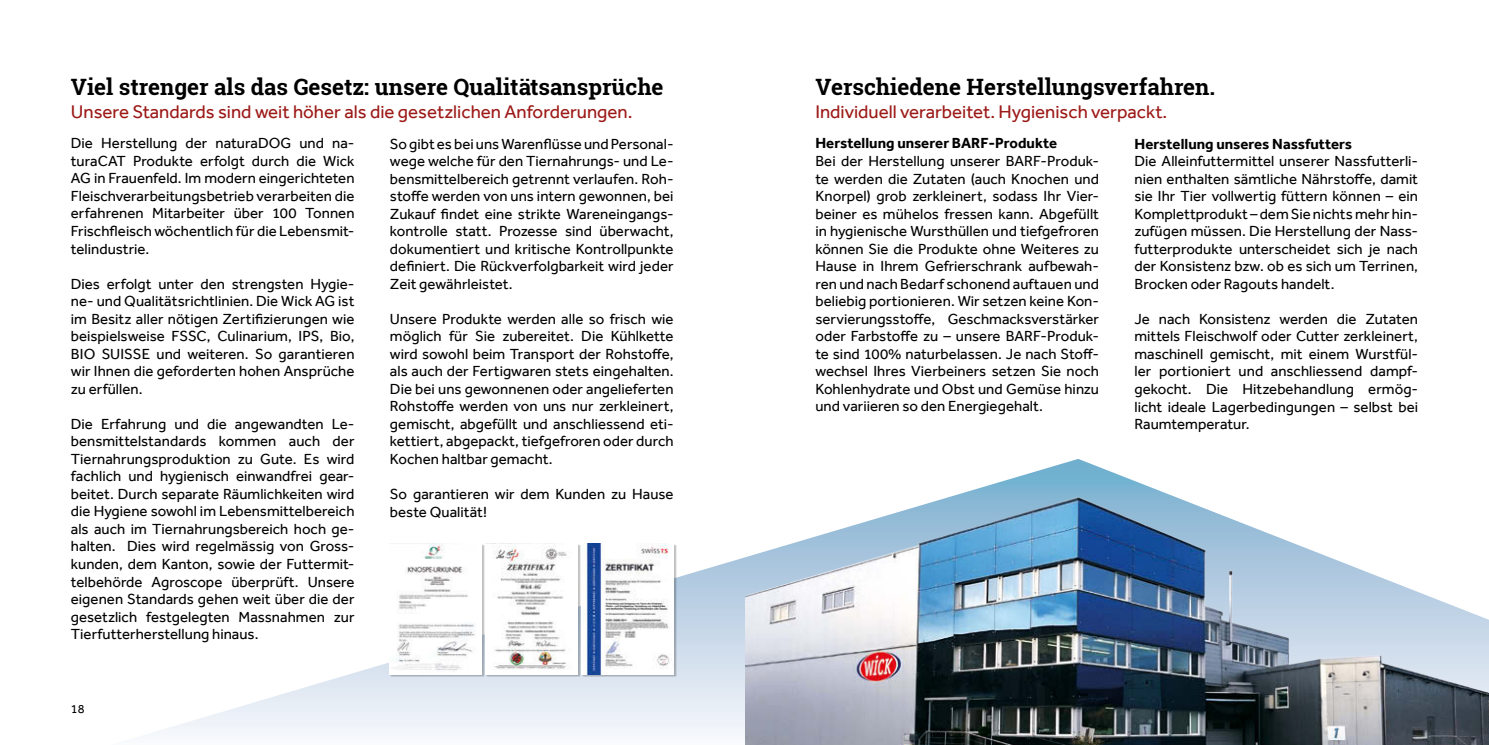
<style>
.page{position:relative;width:1489px;height:745px;background:#fff}
.page>*{position:absolute;margin:0;border:0;box-sizing:border-box;transform-origin:0 0}
.t1{font:700 22.5px "Roboto Slab";color:#000}
.t2{font:18.75px "Effra";color:#9c1917}
.t3{font:15px/17.5px "Effra";letter-spacing:.005em;color:#000;text-align:justify}
.t4{font:700 15px "Effra";letter-spacing:.005em;color:#000}
.t5{font:12.5px "Effra";color:#000}
</style>
<div class="page">
<svg style="left:147px;top:459px;width:977px;height:276px"></svg>
<img style="left:745px;top:477px;width:743px;height:267px">
<div style="left:390px;top:544px;width:94px;height:132px;background:#000;opacity:.25"></div>
<img style="left:390px;top:543px;width:92px;height:130px">
<div style="left:582px;top:544px;width:94px;height:132px;background:#000;opacity:.25"></div>
<img style="left:581px;top:543px;width:92px;height:130px">
<div style="left:486px;top:544px;width:94px;height:132px;background:#000;opacity:.25"></div>
<img style="left:486px;top:543px;width:91px;height:130px">
<h1 class="t1" style="left:71px;top:71px;width:594px">Viel strenger als das Gesetz: unsere Qualitätsansprüche</h1>
<p class="t2" style="left:71px;top:101px;width:563px">Unsere Standards sind weit höher als die gesetzlichen Anforderungen.</p>
<p class="t3" style="left:71px;top:134px;width:285px">Die Herstellung der naturaDOG und na&shy;turaCAT Produkte erfolgt durch die Wick AG in Frauenfeld. Im modern eingerichteten Fleischverarbeitungsbetrieb verarbeiten die erfahrenen Mitarbeiter über 100 Tonnen Frischfleisch wöchentlich für die Lebensmit&shy;telindustrie.</p>
<p class="t3" style="left:71px;top:274px;width:285px">Dies erfolgt unter den strengsten Hygie&shy;ne- und Qualitätsrichtlinien. Die Wick AG ist im Besitz aller nötigen Zertifizierungen wie beispielsweise FSSC, Culinarium, IPS, Bio, BIO SUISSE und weiteren. So garantieren wir Ihnen die geforderten hohen Ansprüche zu erfüllen.</p>
<p class="t3" style="left:71px;top:414px;width:285px">Die Erfahrung und die angewandten Le&shy;bensmittelstandards kommen auch der Tiernahrungsproduktion zu Gute. Es wird fachlich und hygienisch einwandfrei gear&shy;beitet. Durch separate Räumlichkeiten wird die Hygiene sowohl im Lebensmittelbereich als auch im Tiernahrungsbereich hoch ge&shy;halten. Dies wird regelmässig von Gross&shy;kunden, dem Kanton, sowie der Futtermit&shy;telbehörde Agroscope überprüft. Unsere eigenen Standards gehen weit über die der gesetzlich festgelegten Massnahmen zur Tierfutterherstellung hinaus.</p>
<p class="t5" style="left:71px;top:701px;width:15px">18</p>
<p class="t3" style="left:390px;top:134px;width:285px">So gibt es bei uns Warenflüsse und Personal&shy;wege welche für den Tiernahrungs- und Le&shy;bensmittelbereich getrennt verlaufen. Roh&shy;stoffe werden von uns intern gewonnen, bei Zukauf findet eine strikte Wareneingangs&shy;kontrolle statt. Prozesse sind überwacht, dokumentiert und kritische Kontrollpunkte definiert. Die Rückverfolgbarkeit wird jeder Zeit gewährleistet.</p>
<p class="t3" style="left:390px;top:309px;width:285px">Unsere Produkte werden alle so frisch wie möglich für Sie zubereitet. Die Kühlkette wird sowohl beim Transport der Rohstoffe, als auch der Fertigwaren stets eingehalten.<br>Die bei uns gewonnenen oder angelieferten Rohstoffe werden von uns nur zerkleinert, gemischt, abgefüllt und anschliessend eti&shy;kettiert, abgepackt, tiefgefroren oder durch Kochen haltbar gemacht.</p>
<p class="t3" style="left:390px;top:485px;width:285px">So garantieren wir dem Kunden zu Hause beste Qualität!</p>
<h1 class="t1" style="left:815px;top:71px;width:401px">Verschiedene Herstellungsverfahren.</h1>
<p class="t2" style="left:815px;top:101px;width:353px">Individuell verarbeitet. Hygienisch verpackt.</p>
<p class="t4" style="left:815px;top:134px;width:243px">Herstellung unserer BARF-Produkte</p>
<p class="t3" style="left:815px;top:152px;width:285px">Bei der Herstellung unserer BARF-Produk&shy;te werden die Zutaten (auch Knochen und Knorpel) grob zerkleinert, sodass Ihr Vier&shy;beiner es mühelos fressen kann. Abgefüllt in hygienische Wursthüllen und tiefgefroren können Sie die Produkte ohne Weiteres zu Hause in Ihrem Gefrierschrank aufbewah&shy;ren und nach Bedarf schonend auftauen und beliebig portionieren. Wir setzen keine Kon&shy;servierungsstoffe, Geschmacksverstärker oder Farbstoffe zu – unsere BARF-Produk&shy;te sind 100% naturbelassen. Je nach Stoff&shy;wechsel Ihres Vierbeiners setzen Sie noch Kohlenhydrate und Obst und Gemüse hinzu und variieren so den Energiegehalt.</p>
<p class="t4" style="left:1134px;top:134px;width:219px">Herstellung unseres Nassfutters</p>
<p class="t3" style="left:1134px;top:152px;width:285px">Die Alleinfuttermittel unserer Nassfutterli&shy;nien enthalten sämtliche Nährstoffe, damit sie Ihr Tier vollwertig füttern können – ein Komplettprodukt – dem Sie nichts mehr hin&shy;zufügen müssen. Die Herstellung der Nass&shy;futterprodukte unterscheidet sich je nach der Konsistenz bzw. ob es sich um Terrinen, Brocken oder Ragouts handelt.</p>
<p class="t3" style="left:1134px;top:310px;width:285px">Je nach Konsistenz werden die Zutaten mittels Fleischwolf oder Cutter zerkleinert, maschinell gemischt, mit einem Wurstfül&shy;ler portioniert und anschliessend dampf&shy;gekocht. Die Hitzebehandlung ermög&shy;licht ideale Lagerbedingungen – selbst bei Raumtemperatur.</p>
</div>
